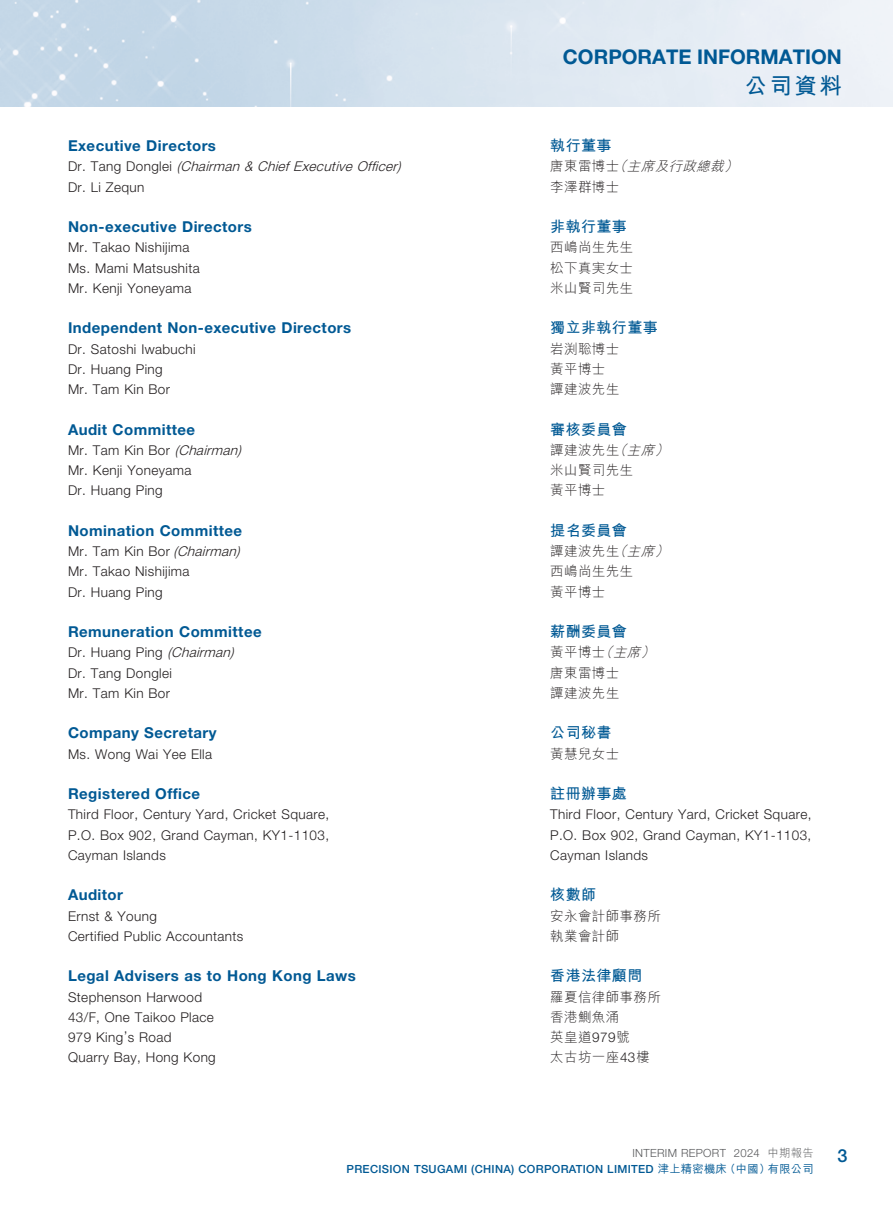
<style>
.page{position:relative;width:893px;height:1212px;background:#fff}
.page>*{position:absolute;margin:0;border:0;box-sizing:border-box;transform-origin:0 0}
.t1{font:700 22.5px "M Hei HK";color:#005994}
.t2{font:700 20.25px "Helvetica Neue LT Std";color:#005994}
.t3{font:500 18px "Helvetica Neue LT Std";color:#005994}
.t4{font:700 15px "Helvetica Neue LT Std";letter-spacing:.03em;color:#005994}
.t5{font:700 15px "M Hei HK";letter-spacing:.03em;color:#005994}
.t6{font:300 13.5px/20.2px "Helvetica Neue LT Std";letter-spacing:.03em;color:#231f20}
.t7{font:300 13.5px/20.2px "M Hei HK";letter-spacing:.03em;color:#231f20}
.t8{font:italic 300 13.5px/20.2px "Helvetica Neue LT Std";color:#231f20}
.t9{font:500 11.25px/16.5px "Helvetica Neue LT Std";letter-spacing:.03em;color:#005994;text-align:right}
.s1{font-style:normal}
.s2{font-style:italic}
.s3{font-family:"Helvetica Neue LT Std"}
.s4{font-weight:300;color:#57585a}
.s5{font-family:"M Hei HK";font-weight:300;color:#57585a}
.s6{font-family:"M Hei HK"}
</style>
<div class="page">
<img style="left:0;top:0;width:893px;height:106px">
<p class="t4" style="left:68px;top:136px;width:149px">Executive Directors</p>
<p class="t8" style="left:68px;top:156px;width:334px"><span class="s1">D r . T a n g D o n g l e i</span> (Chairman &amp; ChiefExecutive Officer)<br><span class="s1">Dr. Li Zequn</span></p>
<p class="t4" style="left:68px;top:217px;width:185px">Non-executive Directors</p>
<p class="t6" style="left:68px;top:237px;width:133px">Mr. Takao Nishijima<br>Ms. Mami Matsushita<br>Mr. Kenji Yoneyama</p>
<p class="t4" style="left:68px;top:319px;width:285px">Independent Non-executive Directors</p>
<p class="t6" style="left:68px;top:338px;width:129px">Dr. Satoshi Iwabuchi<br>Dr. Huang Ping<br>Mr. Tam Kin Bor</p>
<p class="t4" style="left:68px;top:420px;width:129px">Audit Committee</p>
<p class="t6" style="left:68px;top:440px;width:175px">M r . T a m K i n B o r <span class="s2">(Chairman)<br></span>Mr. Kenji Yoneyama<br>Dr. Huang Ping</p>
<p class="t4" style="left:68px;top:521px;width:176px">Nomination Committee</p>
<p class="t6" style="left:68px;top:541px;width:173px">M r . T a m K i n B o r <span class="s2">(Chairman)<br></span>Mr. Takao Nishijima<br>Dr. Huang Ping</p>
<p class="t4" style="left:68px;top:622px;width:195px">Remuneration Committee</p>
<p class="t6" style="left:68px;top:642px;width:168px">D r . H u a n g P i n g <span class="s2">(Chairman)<br></span>Dr. Tang Donglei<br>Mr. Tam Kin Bor</p>
<p class="t4" style="left:68px;top:724px;width:150px">Company Secretary</p>
<p class="t6" style="left:68px;top:743px;width:146px">Ms. Wong Wai Yee Ella</p>
<p class="t4" style="left:68px;top:784px;width:134px">Registered Office</p>
<p class="t6" style="left:68px;top:804px;width:263px;text-align:justify">Third Floor, Century Yard, Cricket Square, P.O. Box 902, Grand Cayman, KY1-1103, Cayman Islands</p>
<p class="t4" style="left:68px;top:886px;width:57px">Auditor</p>
<p class="t6" style="left:68px;top:905px;width:177px">Ernst &amp; Young<br>Certified Public Accountants</p>
<p class="t4" style="left:68px;top:967px;width:289px">Legal Advisers as to Hong Kong Laws</p>
<p class="t6" style="left:68px;top:986px;width:149px">Stephenson Harwood<br>43/F, One Taikoo Place<br>979 King’s Road<br>Quarry Bay, Hong Kong</p>
<h2 class="t2" style="left:563px;top:44px;width:280px">CORPORATE INFORMATION</h2>
<h1 class="t1" style="left:745px;top:69px;width:99px">公司資料</h1>
<p class="t5" style="left:550px;top:135px;width:63px">執行董事</p>
<p class="t7" style="left:550px;top:156px;width:192px">唐東雷博士<span class="s2">（主席及行政總裁）</span>李澤群博士</p>
<p class="t5" style="left:550px;top:216px;width:78px">非執行董事</p>
<p class="t7" style="left:550px;top:237px;width:84px;text-align:justify">西嶋尚生先生松下真実女士米山賢司先生</p>
<p class="t5" style="left:550px;top:317px;width:109px">獨立非執行董事</p>
<p class="t7" style="left:550px;top:338px;width:71px">岩渕聡博士黃平博士譚建波先生</p>
<p class="t5" style="left:550px;top:418px;width:78px">審核委員會</p>
<p class="t7" style="left:550px;top:439px;width:123px">譚建波先生<span class="s2">（主席）</span>米山賢司先生<br>黃平博士</p>
<p class="t5" style="left:550px;top:519px;width:78px">提名委員會</p>
<p class="t7" style="left:550px;top:541px;width:123px">譚建波先生<span class="s2">（主席）</span>西嶋尚生先生<br>黃平博士</p>
<p class="t5" style="left:550px;top:621px;width:78px">薪酬委員會</p>
<p class="t7" style="left:550px;top:642px;width:109px">黃平博士<span class="s2">（主席）</span>唐東雷博士<br>譚建波先生</p>
<p class="t5" style="left:550px;top:722px;width:63px">公司秘書</p>
<p class="t7" style="left:550px;top:743px;width:71px">黃慧兒女士</p>
<p class="t5" style="left:550px;top:783px;width:78px">註冊辦事處</p>
<p class="t6" style="left:550px;top:804px;width:263px;text-align:justify">Third Floor, Century Yard, Cricket Square, P.O. Box 902, Grand Cayman, KY1-1103, Cayman Islands</p>
<p class="t5" style="left:550px;top:884px;width:47px">核數師</p>
<p class="t7" style="left:550px;top:905px;width:112px">安永會計師事務所執業會計師</p>
<p class="t5" style="left:550px;top:965px;width:94px">香港法律顧問</p>
<p class="t7" style="left:550px;top:986px;width:112px">羅夏信律師事務所香港鰂魚涌<br>英皇道<span class="s3">979</span>號<br>太古坊一座<span class="s3">43</span>樓</p>
<p class="t9" style="left:347px;top:1144px;width:469px"><span class="s4">INTERIM REPORT 2024</span> <span class="s5">中期報告<br></span>PRECISION TSUGAMI (CHINA) CORPORATION LIMITED <span class="s6">津上精密機床（中國）有限公司</span></p>
<h3 class="t3" style="left:838px;top:1144px;width:12px">3</h3>
</div>
